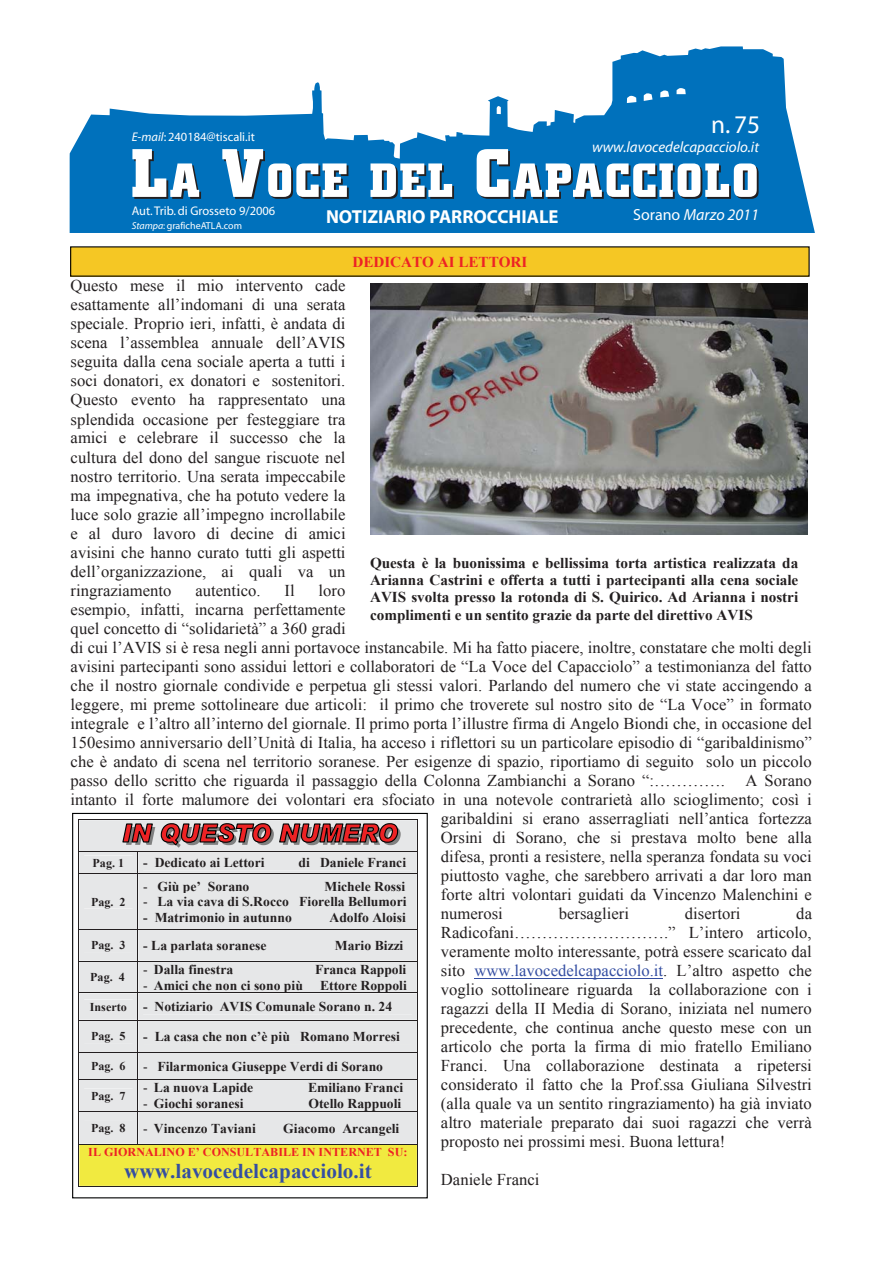
<style>
.page{position:relative;width:893px;height:1263px;background:#fff}
.page>*{position:absolute;margin:0;border:0;box-sizing:border-box;transform-origin:0 0}
.t1{font:25.5px "Myriad";color:#fff}
.t2{font:700 21px "Times New Roman";color:#344ea2}
.t3{font:700 18.9px "Myriad";color:#fff}
.t4{font:16.5px/19px "Times New Roman";color:#231f20;text-align:justify}
.t5{font:italic 16.05px "Myriad";color:#fff}
.t6{font:700 15px/17.4px "Times New Roman";color:#231f20;text-align:justify}
.t7{font:italic 15px "Myriad";color:#fff}
.t8{font:700 15px "Times New Roman";color:#ed2224}
.t9{font:700 13.5px/21.6px "Times New Roman";color:#231f20}
.t10{font:12.6px "Myriad";color:#fff}
.t11{font:700 12px "Times New Roman";color:#231f20}
.t12{font:700 12px "Times New Roman";color:#ed2224}
.t13{font:10.05px "Myriad";color:#fff}
.s1{font-style:italic}
.s2{font-style:normal}
.s3{font-weight:400}
.s4{color:#344ea2}
.s5{font-size:12px}
</style>
<div class="page">
<svg style="left:70px;top:46px;width:745px;height:187px;fill:#0071bc"></svg>
<svg style="left:132px;top:149px;width:69px;height:50px"></svg>
<svg style="left:222px;top:149px;width:127px;height:50px"></svg>
<svg style="left:370px;top:163px;width:84px;height:36px"></svg>
<svg style="left:476px;top:149px;width:282px;height:50px"></svg>
<hr style="left:474px;top:978px;width:189px;height:1px;background:#344ea2">
<div style="left:71px;top:247px;width:738px;height:29px;background:#f5c724"></div>
<div style="left:72px;top:813px;width:356px;height:385px;border:1px solid #010202"></div>
<svg style="left:79px;top:819px;width:339px;height:368px;background:#dcd9c7"></svg>
<img style="left:370px;top:283px;width:437px;height:251px">
<p class="t10" style="left:132px;top:132px;width:125px"><span class="s1">E-mail</span>: 240184@tiscali.it</p>
<p class="t10" style="left:132px;top:206px;width:145px">Aut. Trib. di Grosseto 9/2006</p>
<p class="t13" style="left:132px;top:222px;width:112px"><span class="s1">Stampa</span>: graficheATLA.com</p>
<p class="t3" style="left:326px;top:209px;width:234px">NOTIZIARIO PARROCCHIALE</p>
<p class="t8" style="left:352px;top:253px;width:177px">DEDICATO AI LETTORI</p>
<h1 class="t1" style="left:711px;top:115px;width:50px">n. 75</h1>
<p class="t7" style="left:592px;top:141px;width:168px">www.lavocedelcapacciolo.it</p>
<p class="t5" style="left:633px;top:209px;width:127px"><span class="s2">Sorano</span> Marzo 2011</p>
<p class="t4" style="left:71px;top:276px;width:276px">Questo mese il mio intervento cade esattamente all’indomani di una serata speciale. Proprio ieri, infatti, è andata di scena l’assemblea annuale dell’AVIS seguita dalla cena sociale aperta a tutti i soci donatori, ex donatori e sostenitori.<br>Questo evento ha rappresentato una splendida occasione per festeggiare tra amici e celebrare il successo che la cultura del dono del sangue riscuote nel nostro territorio. Una serata impeccabile ma impegnativa, che ha potuto vedere la luce solo grazie all’impegno incrollabile e al duro lavoro di decine di amici avisini che hanno curato tutti gli aspetti dell’organizzazione, ai quali va un ringraziamento</p>
<p class="t6" style="left:370px;top:554px;width:430px">Questa è la buonissima e bellissima torta artistica realizzata da Arianna Castrini e offerta a tutti i partecipanti alla cena sociale AVIS svolta presso la rotonda di S. Quirico. Ad Arianna i nostri complimenti e un sentito grazie da parte del direttivo AVIS</p>
<p class="t4" style="left:71px;top:581px;width:743px;text-align:left;text-indent:248px">loro<br>esempio, infatti, incarna perfettamente<br>quel concetto di “solidarietà” a 360 gradi<br>di cui l’AVIS si è resa negli anni portavoce instancabile. Mi ha fatto piacere, inoltre, constatare che molti degli avisini partecipanti sono assidui lettori e collaboratori de “La Voce del Capacciolo” a testimonianza del fatto che il nostro giornale condivide e perpetua gli stessi valori. Parlando del numero che vi state accingendo a leggere, mi preme sottolineare due articoli: il primo che troverete sul nostro sito de “La Voce” in formato integrale e l’altro all’interno del giornale. Il primo porta l’illustre firma di Angelo Biondi che, in occasione del 150esimo anniversario dell’Unità di Italia, ha acceso i riflettori su un particolare episodio di “garibaldinismo” che è andato di scena nel territorio soranese. Per esigenze di spazio, riportiamo di seguito solo un piccolo passo dello scritto che riguarda il passaggio della Colonna Zambianchi a Sorano “:………….</p>
<p class="t4" style="left:195px;top:581px;width:67px">autentico.</p>
<p class="t4" style="left:284px;top:581px;width:12px">Il</p>
<p class="t4" style="left:746px;top:771px;width:68px">A Sorano</p>
<p class="t4" style="left:71px;top:790px;width:743px">intanto il forte malumore dei volontari era sfociato in una notevole contrarietà allo scioglimento; così i</p>
<p class="t4" style="left:441px;top:809px;width:372px">garibaldini si erano asserragliati nell’antica fortezza</p>
<p class="t4" style="left:441px;top:828px;width:372px">Orsini di Sorano, che si prestava molto bene alla</p>
<p class="t4" style="left:441px;top:847px;width:372px">difesa, pronti a resistere, nella speranza fondata su voci</p>
<p class="t4" style="left:441px;top:866px;width:372px">piuttosto vaghe, che sarebbero arrivati a dar loro man</p>
<p class="t4" style="left:441px;top:885px;width:372px">forte altri volontari guidati da Vincenzo Malenchini e</p>
<p class="t4" style="left:441px;top:904px;width:63px">numerosi</p>
<p class="t4" style="left:559px;top:904px;width:72px">bersaglieri</p>
<p class="t4" style="left:685px;top:904px;width:57px">disertori</p>
<p class="t11" style="left:93px;top:856px;width:33px">Pag. 1</p>
<p class="t9" style="left:143px;top:852px;width:123px">- Dedicato ai Lettori</p>
<p class="t9" style="left:299px;top:852px;width:109px">di Daniele Franci</p>
<p class="t11" style="left:91px;top:895px;width:36px">Pag. 2</p>
<p class="t9" style="left:143px;top:875px;width:108px"><span class="s3">-</span> Giù pe’ Sorano</p>
<p class="t9" style="left:324px;top:875px;width:82px">Michele Rossi</p>
<p class="t9" style="left:143px;top:891px;width:265px"><span class="s3">-</span> La via cava di S.Rocco Fiorella Bellumori</p>
<p class="t9" style="left:143px;top:906px;width:150px">- Matrimonio in autunno</p>
<p class="t9" style="left:329px;top:906px;width:78px">Adolfo Aloisi</p>
<p class="t4" style="left:441px;top:904px;width:373px;text-indent:355px">da Radicofani……………………….” L’intero articolo, veramente molto interessante, potrà essere scaricato dal sito <span class="s4">www.lavocedelcapacciolo.it</span>. L’altro aspetto che voglio sottolineare riguarda la collaborazione con i ragazzi della II Media di Sorano, iniziata nel numero precedente, che continua anche questo mese con un articolo che porta la firma di mio fratello Emiliano Franci. Una collaborazione destinata a ripetersi considerato il fatto che la Prof.ssa Giuliana Silvestri (alla quale va un sentito ringraziamento) ha già inviato altro materiale preparato dai suoi ragazzi che verrà proposto nei prossimi mesi. Buona lettura!</p>
<p class="t4" style="left:441px;top:1170px;width:100px">Daniele Franci</p>
<p class="t11" style="left:91px;top:939px;width:36px">Pag. 3</p>
<p class="t9" style="left:143px;top:935px;width:125px">- La parlata soranese</p>
<p class="t9" style="left:335px;top:935px;width:70px">Mario Bizzi</p>
<p class="t11" style="left:90px;top:971px;width:36px">Pag. 4</p>
<p class="t9" style="left:143px;top:959px;width:92px"><span class="s3">-</span> Dalla finestra</p>
<p class="t9" style="left:315px;top:959px;width:93px">Franca Rappoli</p>
<p class="t9" style="left:143px;top:974px;width:161px"><span class="s3">-</span> Amici che non ci sono più</p>
<p class="t9" style="left:90px;top:974px;width:318px;text-indent:230px">Ettore Roppoli<br><span class="s5">Inserto</span> - Notiziario AVIS Comunale Sorano n. 24</p>
<p class="t11" style="left:91px;top:1030px;width:36px">Pag. 5</p>
<p class="t9" style="left:143px;top:1026px;width:258px">- La casa che non c’è più Romano Morresi</p>
<p class="t11" style="left:91px;top:1060px;width:36px">Pag. 6</p>
<p class="t9" style="left:143px;top:1055px;width:241px"><span class="s3">-</span> Filarmonica Giuseppe Verdi di Sorano</p>
<p class="t11" style="left:91px;top:1089px;width:36px">Pag. 7</p>
<p class="t9" style="left:143px;top:1077px;width:112px"><span class="s3">-</span> La nuova Lapide</p>
<p class="t9" style="left:308px;top:1077px;width:97px">Emiliano Franci</p>
<p class="t9" style="left:143px;top:1093px;width:102px"><span class="s3">-</span> Giochi soranesi</p>
<p class="t9" style="left:308px;top:1093px;width:94px">Otello Rappuoli</p>
<p class="t11" style="left:91px;top:1121px;width:36px">Pag. 8</p>
<p class="t9" style="left:143px;top:1117px;width:114px"><span class="s3">-</span> Vincenzo Taviani</p>
<p class="t9" style="left:283px;top:1117px;width:118px">Giacomo Arcangeli</p>
<p class="t12" style="left:88px;top:1145px;width:321px">IL GIORNALINO E’ CONSULTABILE IN INTERNET SU:</p>
<p class="t2" style="left:124px;top:1159px;width:249px">www.lavocedelcapacciolo.it</p>
</div>
